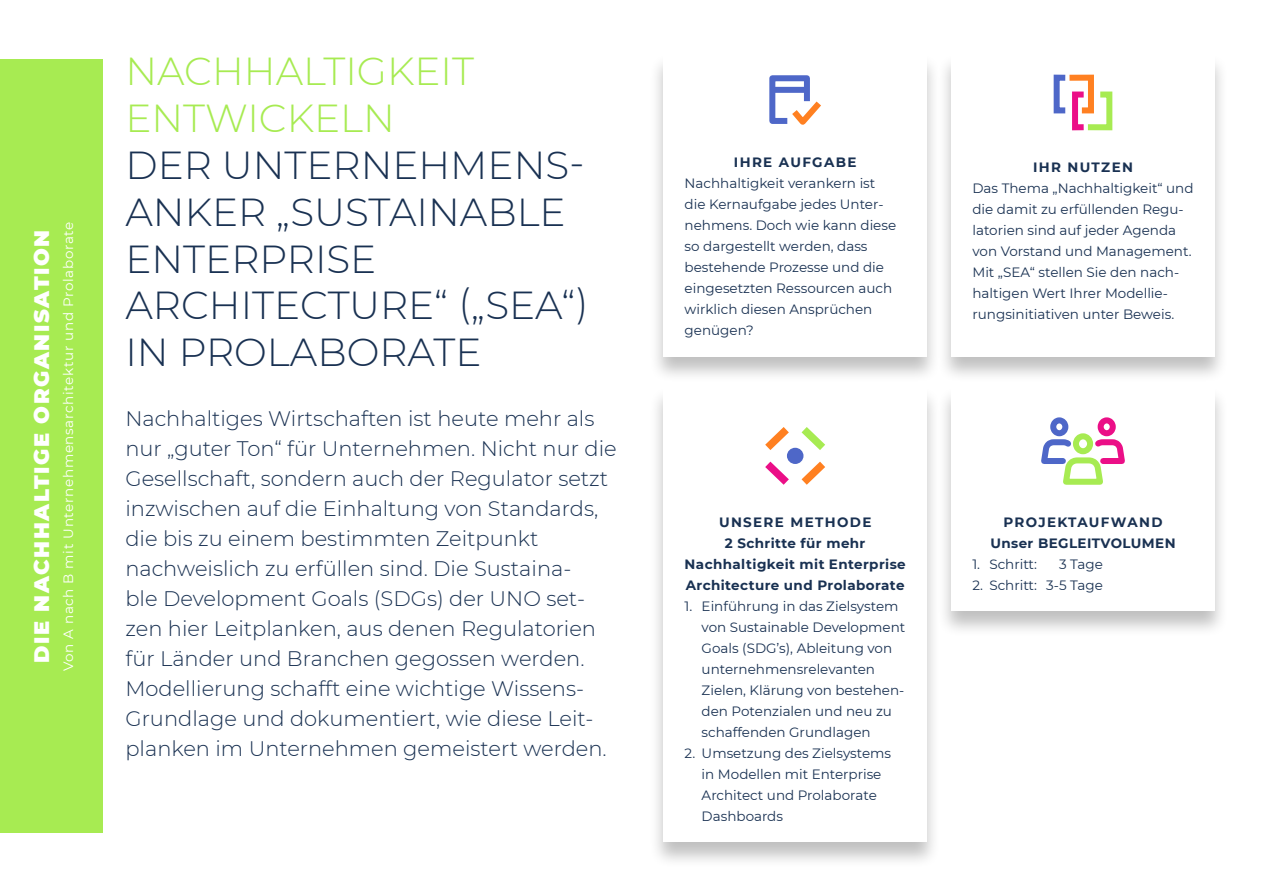
<style>
.page{position:relative;width:1263px;height:893px;background:#fff}
.page>*{position:absolute;margin:0;border:0;box-sizing:border-box;transform-origin:0 0}
.t1{font:300 39px/46.8px "Montserrat";color:#193152}
.t2{font:300 21px/30px "Montserrat";color:#193152}
.t3{font:900 21px "Montserrat";letter-spacing:.075em;color:#fff}
.t4{font:13.5px/21px "Montserrat";color:#193152}
.t5{font:700 13.5px/21px "Montserrat";letter-spacing:.03em;color:#193152;text-align:center}
.t6{font:13.5px "Montserrat";letter-spacing:.05em;color:#fff}
.t7{font:700 13.5px "Montserrat";letter-spacing:.1em;color:#193152}
.s1{color:#a7eb52}
</style>
<div class="page">
<div style="left:649px;top:53px;width:292px;height:330px;background:#000;opacity:.25"></div>
<div style="left:663px;top:54px;width:264px;height:302px;background:#fff"></div>
<svg style="left:769px;top:75px;width:52px;height:50px"></svg>
<div style="left:772px;top:87px;width:35px;height:6px;background:#4e67c8"></div>
<div style="left:0;top:60px;width:102px;height:773px;background:#a7eb52"></div>
<div style="left:937px;top:53px;width:292px;height:330px;background:#000;opacity:.25"></div>
<div style="left:951px;top:54px;width:264px;height:302px;background:#fff"></div>
<div style="left:1054px;top:75px;width:14px;height:38px;border:6px solid #4e67c8"></div>
<svg style="left:1063px;top:74px;width:50px;height:57px"></svg>
<div style="left:649px;top:386px;width:292px;height:483px;background:#000;opacity:.25"></div>
<div style="left:663px;top:387px;width:264px;height:455px;background:#fff"></div>
<svg style="left:765px;top:427px;width:60px;height:58px"></svg>
<div style="left:787px;top:448px;width:16px;height:16px;background:#4e67c8;border-radius:50%"></div>
<div style="left:937px;top:386px;width:292px;height:252px;background:#000;opacity:.25"></div>
<div style="left:951px;top:387px;width:264px;height:224px;background:#fff"></div>
<div style="left:1050px;top:417px;width:18px;height:19px;border:6px solid #4e67c8;border-radius:50%"></div>
<div style="left:1098px;top:417px;width:18px;height:19px;border:6px solid #eb0f87;border-radius:50%"></div>
<div style="left:1073px;top:433px;width:20px;height:21px;border:6px solid #a7eb52;border-radius:50%"></div>
<svg style="left:1041px;top:442px;width:84px;height:43px"></svg>
<p class="t3" style="left:26px;top:663px;width:435px;rotate:-90deg">DIE NACHHALTIGE ORGANISATION</p>
<p class="t6" style="left:59px;top:671px;width:451px;rotate:-90deg">Von A nach B mit Unternehmensarchitektur und Prolaborate</p>
<p class="t1" style="left:125px;top:47px;width:465px"><span class="s1">NACHHALTIGKEIT<br>ENTWICKELN<br></span>DER UNTERNEHMENS-<br>ANKER „SUSTAINABLE<br>ENTERPRISE<br>ARCHITECTURE“ („SEA“)<br>IN PROLABORATE</p>
<p class="t2" style="left:125px;top:403px;width:493px">Nachhaltiges Wirtschaften ist heute mehr als nur „guter Ton“ für Unternehmen. Nicht nur die Gesellschaft, sondern auch der Regulator setzt inzwischen auf die Einhaltung von Standards, die bis zu einem bestimmten Zeitpunkt nachweislich zu erfüllen sind. Die Sustaina-<br>ble Development Goals (SDGs) der UNO set&shy;zen hier Leitplanken, aus denen Regulatorien für Länder und Branchen gegossen werden.<br>Modellierung schafft eine wichtige Wissens-Grundlage und dokumentiert, wie diese Leit&shy;planken im Unternehmen gemeistert werden.</p>
<p class="t7" style="left:734px;top:152px;width:124px">IHRE AUFGABE</p>
<p class="t4" style="left:685px;top:172px;width:213px">Nachhaltigkeit verankern ist die Kernaufgabe jedes Unter&shy;nehmens. Doch wie kann diese so dargestellt werden, dass bestehende Prozesse und die eingesetzten Ressourcen auch wirklich diesen Ansprüchen genügen?</p>
<p class="t7" style="left:1033px;top:158px;width:101px">IHR NUTZEN</p>
<p class="t4" style="left:972px;top:178px;width:223px">Das Thema „Nachhaltigkeit“ und die damit zu erfüllenden Regu&shy;latorien sind auf jeder Agenda von Vorstand und Management.<br>Mit „SEA“ stellen Sie den nach&shy;haltigen Wert Ihrer Modellie&shy;rungsinitiativen unter Beweis.</p>
<p class="t7" style="left:719px;top:512px;width:154px">UNSERE METHODE</p>
<p class="t5" style="left:685px;top:532px;width:223px">2 Schritte für mehr<br>Nachhaltigkeit mit Enterprise<br>Architecture und Prolaborate</p>
<p class="t4" style="left:702px;top:595px;width:205px;text-indent:-17px">1. Einführung in das Zielsystem von Sustainable Development<br>Goals (SDG’s), Ableitung von unternehmensrelevanten<br>Zielen, Klärung von bestehen&shy;den Potenzialen und neu zu schaffenden Grundlagen</p>
<p class="t4" style="left:702px;top:742px;width:191px;text-indent:-17px">2. Umsetzung des Zielsystems in Modellen mit Enterprise<br>Architect und Prolaborate<br>Dashboards</p>
<p class="t7" style="left:1003px;top:512px;width:160px">PROJEKTAUFWAND</p>
<p class="t5" style="left:990px;top:532px;width:187px">Unser BEGLEITVOLUMEN</p>
<p class="t4" style="left:972px;top:553px;width:66px">1. Schritt:</p>
<p class="t4" style="left:1059px;top:553px;width:45px">3 Tage</p>
<p class="t4" style="left:972px;top:574px;width:132px">2. Schritt: 3-5 Tage</p>
</div>
